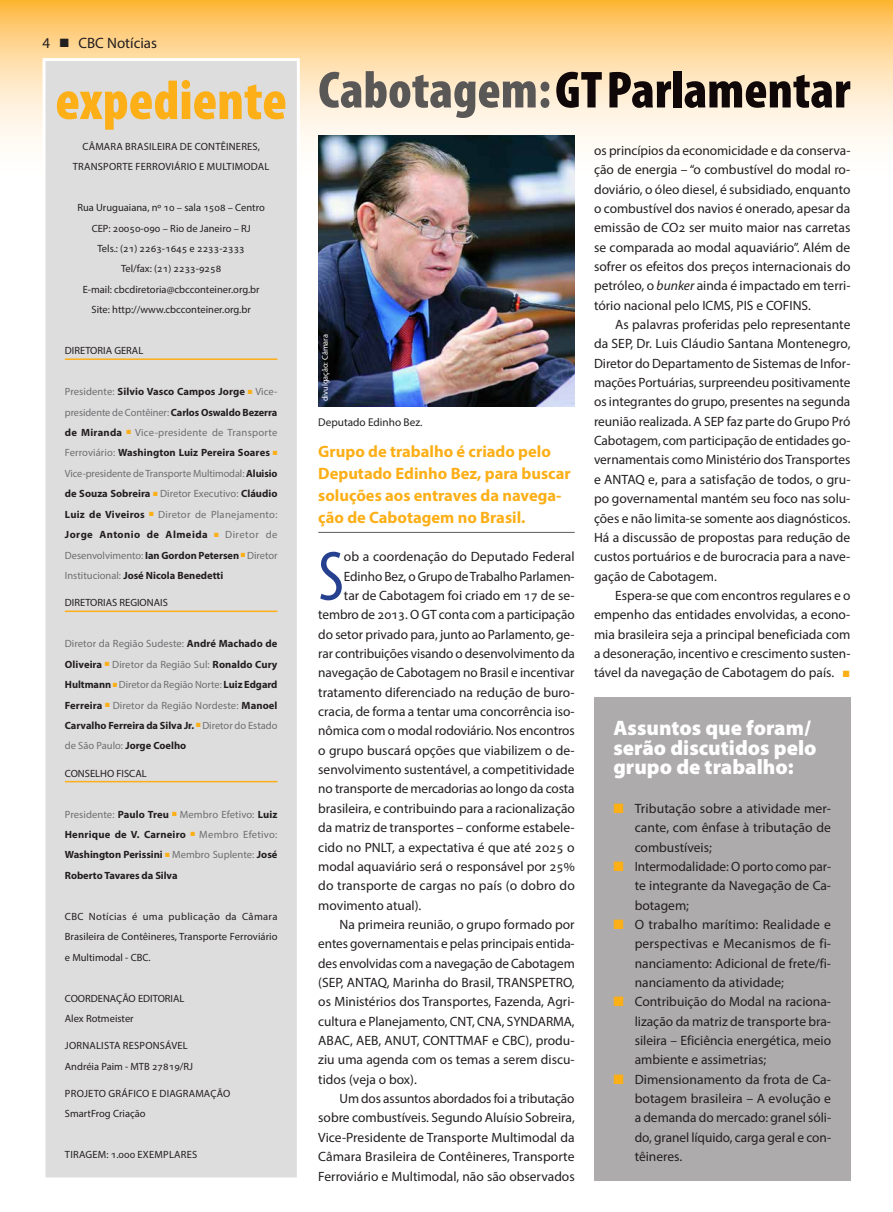
<style>
.page{position:relative;width:893px;height:1212px;background:#fff}
.page>*{position:absolute;margin:0;border:0;box-sizing:border-box;transform-origin:0 0}
.t1{font:condensed 70.95px "Myriad Pro";color:#25408f}
.t2{font:900 condensed 55.5px "Myriad Pro";color:#fcaf17}
.t3{font:900 condensed 52.5px "Myriad Pro";color:#0f0708}
.t4{font:900 21px/19.4px "Myriad Pro";color:#fff}
.t5{font:700 16.5px/21.8px "Myriad Pro";color:#fcaf17}
.t6{font:15px "Myriad Pro";color:#231f20}
.t7{font:13.5px/19.4px "Myriad Pro";color:#231f20;text-align:justify}
.t8{font:11.25px "Myriad Pro";color:#231f20}
.t9{font:10.5px/20.4px "Myriad Pro";color:#6d6e71;text-align:justify}
.t10{font:10.5px/20.4px "Myriad Pro";color:#231f20}
.t11{font:700 10.5px/20.4px "Myriad Pro";letter-spacing:-.005em;color:#231f20;text-align:justify}
.t12{font:10.5px/20.4px "Myriad Pro";letter-spacing:.02em;color:#231f20;text-align:center}
.t13{font:8.25px "Myriad Pro";color:#fff}
.s1{font-weight:700;color:#231f20}
.s2{color:#fcaf17}
.s3{font-weight:400;color:#6d6e71}
.s4{color:#5a5757}
.s5{font-style:italic}
</style>
<div class="page">
<svg style="left:0;top:0;width:893px;height:144px;background:#fedca2"></svg>
<div style="left:44px;top:60px;width:254px;height:1119px;background:#dedddd"></div>
<hr style="left:65px;top:358px;width:212px;height:2px;background:#fcaf17">
<hr style="left:65px;top:610px;width:212px;height:2px;background:#fcaf17">
<hr style="left:65px;top:781px;width:212px;height:1px;background:#fcaf17">
<div style="left:43px;top:58px;width:257px;height:1122px;border:3px solid #fff"></div>
<hr style="left:318px;top:532px;width:257px;height:1px;background:#6d6e71">
<div style="left:594px;top:697px;width:256px;height:483px;background:#adabac"></div>
<img style="left:318px;top:135px;width:257px;height:271px">
<p class="t6" style="left:43px;top:34px;width:116px">4 ■ CBC Notícias</p>
<h2 class="t2" style="left:55px;top:70px;width:233px">expediente</h2>
<p class="t12" style="left:73px;top:136px;width:198px">CÂMARA BRASILEIRA DE CONTÊINERES,<br>TRANSPORTE FERROVIÁRIO E MULTIMODAL</p>
<p class="t10" style="left:77px;top:197px;width:189px;text-align:center">Rua Uruguaiana, nº 10 – sala 1508 – Centro CEP: 20050-090 – Rio de Janeiro – RJ<br>Tels.: (21) 2263-1645 e 2233-2333<br>Tel/fax: (21) 2233-9258<br>E-mail: cbcdiretoria@cbcconteiner.org.br Site: http://www.cbcconteiner.org.br</p>
<p class="t10" style="left:65px;top:340px;width:80px">DIRETORIA GERAL</p>
<p class="t9" style="left:65px;top:381px;width:214px">Presidente: <span class="s1">Silvio Vasco Campos Jorge</span> <span class="s2">■</span> Vice&shy;presidente de Contêiner: <span class="s1">Carlos Oswaldo Bezerra de Miranda</span> <span class="s2">■</span> Vice-presidente de Transporte Ferroviário: <span class="s1">Washington Luiz Pereira Soares</span> <span class="s2">■ </span>Vice-presidente de Transporte Multimodal: <span class="s1">Aluisio de Souza Sobreira</span> <span class="s2">■</span> Diretor Executivo: <span class="s1">Cláudio Luiz de Viveiros</span> <span class="s2">■</span> Diretor de Planejamento:<br><span class="s1">Jorge Antonio de Almeida</span> <span class="s2">■</span> Diretor de Desenvolvimento: <span class="s1">Ian Gordon Petersen</span> <span class="s2">■</span> Diretor Institucional: <span class="s1">José Nicola Benedetti</span></p>
<p class="t10" style="left:65px;top:592px;width:105px">DIRETORIAS REGIONAIS</p>
<p class="t9" style="left:65px;top:633px;width:214px">Diretor da Região Sudeste: <span class="s1">André Machado de Oliveira</span> <span class="s2">■</span> Diretor da Região Sul: <span class="s1">Ronaldo Cury Hultmann</span> <span class="s2">■</span> Diretor da Região Norte: <span class="s1">Luiz Edgard Ferreira</span> <span class="s2">■</span> Diretor da Região Nordeste: <span class="s1">Manoel Carvalho Ferreira da Silva Jr.</span> <span class="s2">■</span> Diretor do Estado de São Paulo: <span class="s1">Jorge Coelho</span></p>
<p class="t10" style="left:65px;top:763px;width:83px">CONSELHO FISCAL</p>
<p class="t11" style="left:65px;top:803px;width:214px"><span class="s3">Presidente:</span> Paulo Treu <span class="s2">■</span> <span class="s3">Membro Efetivo:</span> Luiz Henrique de V. Carneiro <span class="s2">■</span> <span class="s3">Membro Efetivo:<br></span>Washington Perissini <span class="s2">■</span> <span class="s3">Membro Suplente:</span> José Roberto Tavares da Silva</p>
<p class="t10" style="left:65px;top:906px;width:214px;text-align:justify">CBC Notícias é uma publicação da Câmara Brasileira de Contêineres, Transporte Ferroviário e Multimodal - CBC.</p>
<p class="t10" style="left:65px;top:988px;width:121px">COORDENAÇÃO EDITORIAL<br>Alex Rotmeister</p>
<p class="t10" style="left:65px;top:1035px;width:130px">JORNALISTA RESPONSÁVEL<br>Andréia Paim - MTB 27819/RJ</p>
<p class="t10" style="left:65px;top:1083px;width:167px">PROJETO GRÁFICO E DIAGRAMAÇÃO<br>SmartFrog Criação</p>
<p class="t12" style="left:65px;top:1144px;width:134px">TIRAGEM: 1.000 EXEMPLARES</p>
<h3 class="t3" style="left:318px;top:61px;width:534px"><span class="s4">Cabotagem:</span> GT Parlamentar</h3>
<p class="t13" style="left:320px;top:401px;width:69px;rotate:-90deg">divulgação: Câmara</p>
<p class="t8" style="left:318px;top:415px;width:106px">Deputado Edinho Bez.</p>
<p class="t5" style="left:318px;top:440px;width:254px">Grupo de trabalho é criado pelo<br>Deputado Edinho Bez, para buscar soluções aos entraves da navega&shy;ção de Cabotagem no Brasil.</p>
<h1 class="t1" style="left:318px;top:534px;width:27px">S</h1>
<p class="t7" style="left:344px;top:547px;width:232px">ob a coordenação do Deputado Federal</p>
<p class="t7" style="left:344px;top:566px;width:232px">Edinho Bez, o Grupo de Trabalho Parlamen-</p>
<p class="t7" style="left:344px;top:585px;width:232px">tar de Cabotagem foi criado em 17 de se-</p>
<p class="t7" style="left:318px;top:605px;width:258px">tembro de 2013. O GT conta com a participação</p>
<p class="t7" style="left:318px;top:624px;width:258px">do setor privado para, junto ao Parlamento, ge-</p>
<p class="t7" style="left:318px;top:643px;width:258px">rar contribuições visando o desenvolvimento da</p>
<p class="t7" style="left:318px;top:663px;width:258px">navegação de Cabotagem no Brasil e incentivar</p>
<p class="t7" style="left:318px;top:682px;width:258px">tratamento diferenciado na redução de buro-</p>
<p class="t7" style="left:318px;top:702px;width:258px">cracia, de forma a tentar uma concorrência iso-</p>
<p class="t7" style="left:318px;top:721px;width:258px">nômica com o modal rodoviário. Nos encontros</p>
<p class="t7" style="left:318px;top:740px;width:258px">o grupo buscará opções que viabilizem o de-</p>
<p class="t7" style="left:318px;top:760px;width:258px">senvolvimento sustentável, a competitividade</p>
<p class="t7" style="left:318px;top:779px;width:258px">no transporte de mercadorias ao longo da costa</p>
<p class="t7" style="left:318px;top:798px;width:258px">brasileira, e contribuindo para a racionalização</p>
<p class="t7" style="left:318px;top:818px;width:258px">da matriz de transportes – conforme estabele-</p>
<p class="t7" style="left:318px;top:837px;width:258px">cido no PNLT, a expectativa é que até 2025 o</p>
<p class="t7" style="left:318px;top:856px;width:258px">modal aquaviário será o responsável por 25%</p>
<p class="t7" style="left:318px;top:876px;width:258px">do transporte de cargas no país (o dobro do</p>
<p class="t7" style="left:318px;top:895px;width:105px">movimento atual).</p>
<p class="t7" style="left:340px;top:914px;width:237px">Na primeira reunião, o grupo formado por</p>
<p class="t7" style="left:318px;top:934px;width:258px">entes governamentais e pelas principais entida-</p>
<p class="t7" style="left:318px;top:953px;width:258px">des envolvidas com a navegação de Cabotagem</p>
<p class="t7" style="left:318px;top:972px;width:258px">(SEP, ANTAQ, Marinha do Brasil, TRANSPETRO,</p>
<p class="t7" style="left:318px;top:992px;width:258px">os Ministérios dos Transportes, Fazenda, Agri-</p>
<p class="t7" style="left:318px;top:1011px;width:258px">cultura e Planejamento, CNT, CNA, SYNDARMA,</p>
<p class="t7" style="left:318px;top:1030px;width:258px">ABAC, AEB, ANUT, CONTTMAF e CBC), produ-</p>
<p class="t7" style="left:318px;top:1050px;width:258px">ziu uma agenda com os temas a serem discu-</p>
<p class="t7" style="left:318px;top:1069px;width:100px">tidos (veja o box).</p>
<p class="t7" style="left:340px;top:1089px;width:236px">Um dos assuntos abordados foi a tributação</p>
<p class="t7" style="left:318px;top:1108px;width:258px">sobre combustíveis. Segundo Aluísio Sobreira,</p>
<p class="t7" style="left:318px;top:1127px;width:258px">Vice-Presidente de Transporte Multimodal da</p>
<p class="t7" style="left:318px;top:1147px;width:258px">Câmara Brasileira de Contêineres, Transporte</p>
<p class="t7" style="left:318px;top:1166px;width:258px">Ferroviário e Multimodal, não são observados</p>
<p class="t7" style="left:594px;top:140px;width:258px">os princípios da economicidade e da conserva&shy;ção de energia – “o combustível do modal ro&shy;doviário, o óleo diesel, é subsidiado, enquanto o combustível dos navios é onerado, apesar da emissão de CO2 ser muito maior nas carretas se comparada ao modal aquaviário”. Além de sofrer os efeitos dos preços internacionais do petróleo, o <span class="s5">bunker</span> ainda é impactado em terri&shy;tório nacional pelo ICMS, PIS e COFINS.</p>
<p class="t7" style="left:594px;top:315px;width:258px;text-indent:21px">As palavras proferidas pelo representante da SEP, Dr. Luis Cláudio Santana Montenegro, Diretor do Departamento de Sistemas de Infor&shy;mações Portuárias, surpreendeu positivamente os integrantes do grupo, presentes na segunda reunião realizada. A SEP faz parte do Grupo Pró Cabotagem, com participação de entidades go&shy;vernamentais como Ministério dos Transportes e ANTAQ e, para a satisfação de todos, o gru&shy;po governamental mantém seu foco nas solu&shy;ções e não limita-se somente aos diagnósticos.<br>Há a discussão de propostas para redução de custos portuários e de burocracia para a nave&shy;gação de Cabotagem.</p>
<p class="t7" style="left:594px;top:585px;width:258px;text-indent:21px">Espera-se que com encontros regulares e o empenho das entidades envolvidas, a econo&shy;mia brasileira seja a principal beneficiada com a desoneração, incentivo e crescimento susten&shy;tável da navegação de Cabotagem do país. <span class="s2">■</span></p>
<h3 class="t4" style="left:613px;top:719px;width:205px">Assuntos que foram/ serão discutidos pelo grupo de trabalho:</h3>
<p class="t7" style="left:635px;top:798px;width:198px;text-indent:-21px"><span class="s2">■</span> Tributação sobre a atividade mer&shy;cante, com ênfase à tributação de combustíveis;</p>
<p class="t7" style="left:635px;top:856px;width:198px;text-indent:-21px"><span class="s2">■</span> Intermodalidade: O porto como par&shy;te integrante da Navegação de Ca&shy;botagem;</p>
<p class="t7" style="left:635px;top:914px;width:198px;text-indent:-21px"><span class="s2">■</span> O trabalho marítimo: Realidade e perspectivas e Mecanismos de fi&shy;nanciamento: Adicional de frete/fi&shy;nanciamento da atividade;</p>
<p class="t7" style="left:635px;top:992px;width:198px;text-indent:-21px"><span class="s2">■</span> Contribuição do Modal na raciona&shy;lização da matriz de transporte bra&shy;sileira – Eficiência energética, meio ambiente e assimetrias;</p>
<p class="t7" style="left:635px;top:1069px;width:198px;text-indent:-21px"><span class="s2">■</span> Dimensionamento da frota de Ca&shy;botagem brasileira – A evolução e a demanda do mercado: granel sóli&shy;do, granel líquido, carga geral e con&shy;têineres.</p>
</div>
